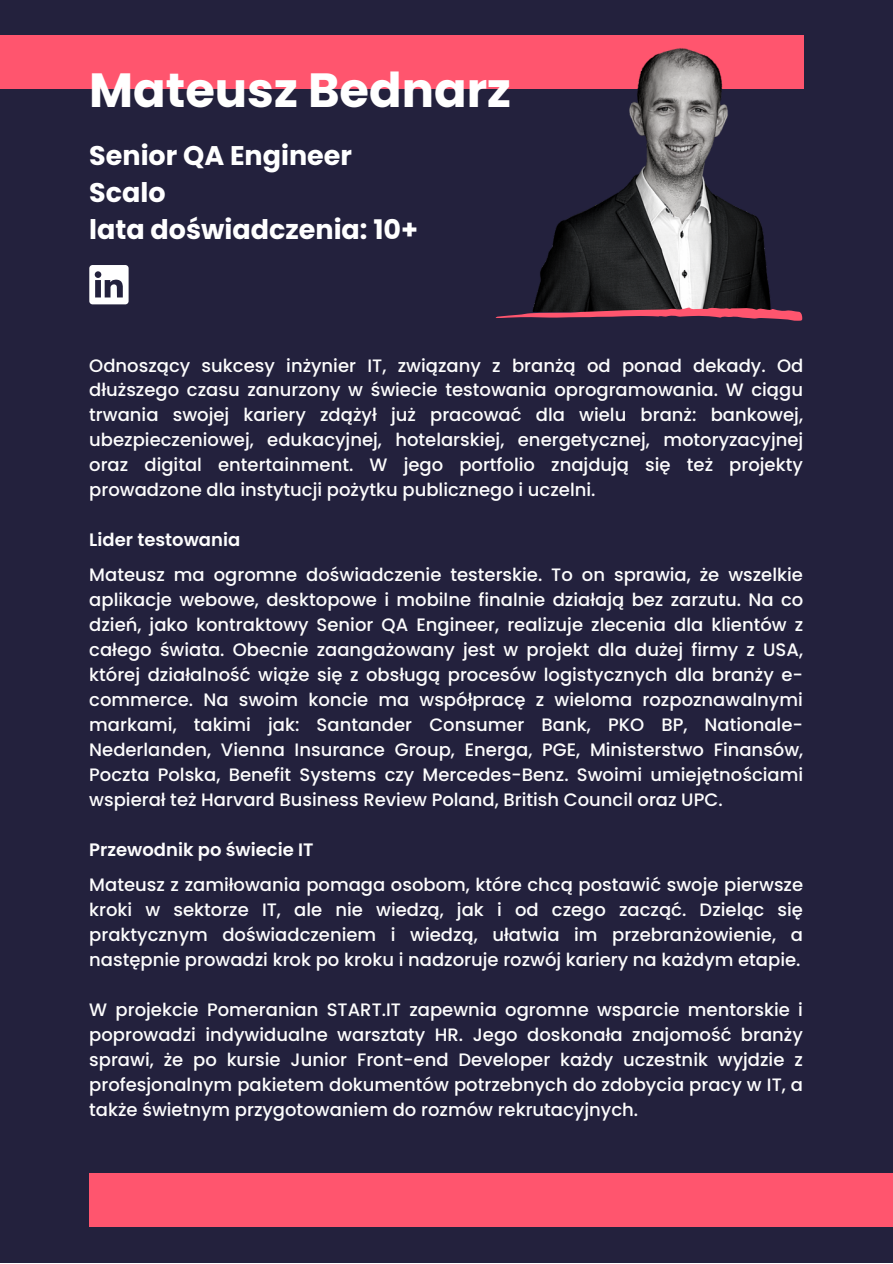
<style>
.page{position:relative;width:893px;height:1264px;background:#fff}
.page>*{position:absolute;margin:0;border:0;box-sizing:border-box;transform-origin:0 0}
.t1{font:700 48px "Poppins";color:#fff}
.t2{font:700 27px/37px "Poppins";color:#fff}
.t3{font:500 18px/25px "Poppins";color:#fdfdfd;text-align:justify}
.t4{font:600 18px "Poppins";color:#fdfdfd}
</style>
<div class="page">
<div style="left:0;top:0;width:892px;height:1262px;background:#23213d"></div>
<div style="left:0;top:35px;width:803px;height:54px;background:#ff556e"></div>
<div style="left:89px;top:1173px;width:803px;height:54px;background:#ff556e"></div>
<img style="left:535px;top:48px;width:236px;height:254px">
<svg style="left:495px;top:302px;width:307px;height:19px"></svg>
<svg style="left:89px;top:265px;width:40px;height:39px"></svg>
<h1 class="t1" style="left:89px;top:57px;width:423px">Mateusz Bednarz</h1>
<h2 class="t2" style="left:89px;top:137px;width:330px">Senior QA Engineer<br>Scalo<br>lata doświadczenia: 10+</h2>
<p class="t3" style="left:89px;top:352px;width:715px">Odnoszący sukcesy inżynier IT, związany z branżą od ponad dekady. Od dłuższego czasu zanurzony w świecie testowania oprogramowania. W ciągu trwania swojej kariery zdążył już pracować dla wielu branż: bankowej, ubezpieczeniowej, edukacyjnej, hotelarskiej, energetycznej, motoryzacyjnej oraz digital entertainment. W jego portfolio znajdują się też projekty prowadzone dla instytucji pożytku publicznego i uczelni.</p>
<p class="t4" style="left:89px;top:527px;width:152px">Lider testowania</p>
<p class="t3" style="left:89px;top:562px;width:715px">Mateusz ma ogromne doświadczenie testerskie. To on sprawia, że wszelkie aplikacje webowe, desktopowe i mobilne finalnie działają bez zarzutu. Na co dzień, jako kontraktowy Senior QA Engineer, realizuje zlecenia dla klientów z całego świata. Obecnie zaangażowany jest w projekt dla dużej firmy z USA, której działalność wiąże się z obsługą procesów logistycznych dla branży e&shy;commerce. Na swoim koncie ma współpracę z wieloma rozpoznawalnymi markami, takimi jak: Santander Consumer Bank, PKO BP, Nationale-Nederlanden, Vienna Insurance Group, Energa, PGE, Ministerstwo Finansów, Poczta Polska, Benefit Systems czy Mercedes-Benz. Swoimi umiejętnościami wspierał też Harvard Business Review Poland, British Council oraz UPC.</p>
<p class="t4" style="left:89px;top:837px;width:226px">Przewodnik po świecie IT</p>
<p class="t3" style="left:89px;top:872px;width:715px">Mateusz z zamiłowania pomaga osobom, które chcą postawić swoje pierwsze kroki w sektorze IT, ale nie wiedzą, jak i od czego zacząć. Dzieląc się praktycznym doświadczeniem i wiedzą, ułatwia im przebranżowienie, a następnie prowadzi krok po kroku i nadzoruje rozwój kariery na każdym etapie.</p>
<p class="t3" style="left:89px;top:997px;width:715px">W projekcie Pomeranian START.IT zapewnia ogromne wsparcie mentorskie i poprowadzi indywidualne warsztaty HR. Jego doskonała znajomość branży sprawi, że po kursie Junior Front-end Developer każdy uczestnik wyjdzie z profesjonalnym pakietem dokumentów potrzebnych do zdobycia pracy w IT, a także świetnym przygotowaniem do rozmów rekrutacyjnych.</p>
</div>
